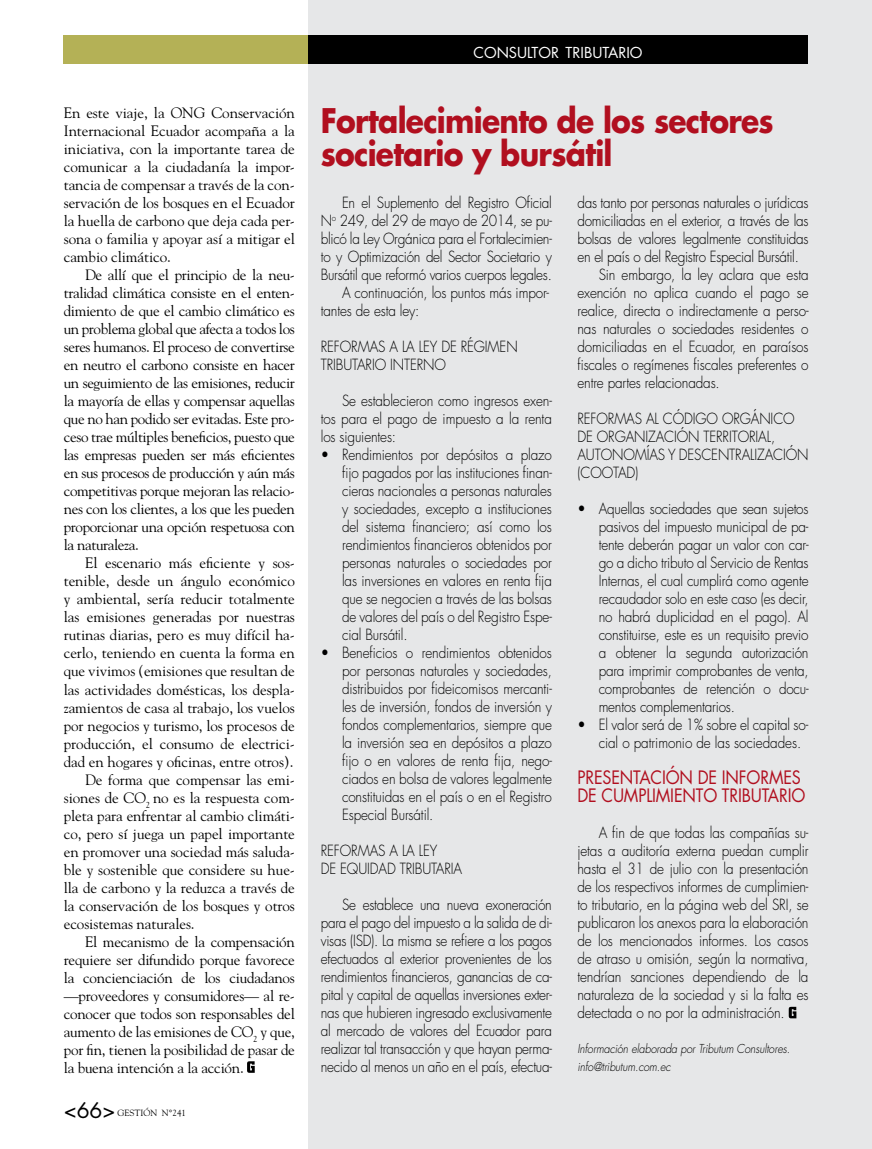
<style>
.page{position:relative;width:872px;height:1149px;background:#fff}
.page>*{position:absolute;margin:0;border:0;box-sizing:border-box;transform-origin:0 0}
.t1{font:700 33px/33px "Futura";letter-spacing:-.025em;color:#b10f1f;scale:.9 1}
.t2{font:21px "Futura";color:#000}
.t3{font:18px/18px "Futura";letter-spacing:-.01em;color:#b10f1f;scale:.9 1}
.t4{font:300 15px/18px "Futura";letter-spacing:-.01em;color:#000;text-align:justify;scale:.9 1}
.t5{font:15px/18px "Goudy Std";letter-spacing:-.005em;color:#000;text-align:justify}
.t6{font:14.7px "Futura";color:#fff}
.t7{font:italic 300 12px/18px "Futura";letter-spacing:-.01em;color:#000;scale:.9 1}
.t8{font:9px "Goudy Std";color:#000}
.s1{font-style:inherit}
</style>
<div class="page">
<svg style="left:247px;top:1061px;width:8px;height:11px"></svg>
<div style="left:308px;top:0;width:564px;height:1148px;background:#e6e7e8"></div>
<div style="left:308px;top:35px;width:500px;height:29px;background:#000"></div>
<svg style="left:788px;top:1006px;width:8px;height:12px"></svg>
<div style="left:64px;top:36px;width:244px;height:28px;background:#b4b156"></div>
<p class="t5" style="left:64px;top:104px;width:233px">En este viaje, la ONG Conservación Internacional Ecuador acompaña a la iniciativa, con la importante tarea de comunicar a la ciudadanía la impor&shy;tancia de compensar a través de la con&shy;servación de los bosques en el Ecuador la huella de carbono que deja cada per&shy;sona o familia y apoyar así a mitigar el cambio climático.</p>
<p class="t5" style="left:64px;top:266px;width:233px;text-indent:21px">De allí que el principio de la neu&shy;tralidad climática consiste en el enten&shy;dimiento de que el cambio climático es un problema global que afecta a todos los seres humanos. El proceso de convertirse en neutro el carbono consiste en hacer un seguimiento de las emisiones, reducir la mayoría de ellas y compensar aquellas que no han podido ser evitadas. Este pro&shy;ceso trae múltiples beneficios, puesto que las empresas pueden ser más eficientes en sus procesos de producción y aún más competitivas porque mejoran las relacio&shy;nes con los clientes, a los que les pueden proporcionar una opción respetuosa con la naturaleza.</p>
<p class="t5" style="left:85px;top:554px;width:211px">El escenario más eficiente y sos-</p>
<p class="t5" style="left:64px;top:572px;width:233px">tenible, desde un ángulo económico</p>
<p class="t5" style="left:64px;top:590px;width:233px">y ambiental, sería reducir totalmente</p>
<p class="t5" style="left:64px;top:608px;width:233px">las emisiones generadas por nuestras</p>
<p class="t5" style="left:64px;top:626px;width:233px">rutinas diarias, pero es muy difícil ha-</p>
<p class="t5" style="left:64px;top:644px;width:232px">cerlo, teniendo en cuenta la forma en</p>
<p class="t5" style="left:64px;top:662px;width:233px">que vivimos (emisiones que resultan de</p>
<p class="t5" style="left:64px;top:680px;width:233px">las actividades domésticas, los despla-</p>
<p class="t5" style="left:64px;top:698px;width:233px">zamientos de casa al trabajo, los vuelos</p>
<p class="t5" style="left:64px;top:716px;width:233px">por negocios y turismo, los procesos de</p>
<p class="t5" style="left:64px;top:734px;width:233px">producción, el consumo de electrici-</p>
<p class="t5" style="left:64px;top:752px;width:231px">dad en hogares y oficinas, entre otros).</p>
<p class="t5" style="left:85px;top:770px;width:211px">De forma que compensar las emi-</p>
<p class="t5" style="left:64px;top:788px;width:233px">siones de CO<sub>2</sub> no es la respuesta com-</p>
<p class="t5" style="left:64px;top:806px;width:233px">pleta para enfrentar al cambio climáti-</p>
<p class="t5" style="left:64px;top:824px;width:233px">co, pero sí juega un papel importante</p>
<p class="t5" style="left:64px;top:842px;width:233px">en promover una sociedad más saluda-</p>
<p class="t5" style="left:64px;top:860px;width:233px">ble y sostenible que considere su hue-</p>
<p class="t5" style="left:64px;top:878px;width:233px">lla de carbono y la reduzca a través de</p>
<p class="t5" style="left:64px;top:896px;width:233px">la conservación de los bosques y otros</p>
<p class="t5" style="left:64px;top:914px;width:132px">ecosistemas naturales.</p>
<p class="t5" style="left:85px;top:932px;width:211px">El mecanismo de la compensación</p>
<p class="t5" style="left:64px;top:950px;width:233px">requiere ser difundido porque favorece</p>
<p class="t5" style="left:64px;top:968px;width:232px">la concienciación de los ciudadanos</p>
<p class="t5" style="left:64px;top:986px;width:232px">—proveedores y consumidores— al re-</p>
<p class="t5" style="left:64px;top:1004px;width:232px">conocer que todos son responsables del</p>
<p class="t5" style="left:64px;top:1022px;width:233px">aumento de las emisiones de CO<sub>2</sub> y que,</p>
<p class="t5" style="left:64px;top:1040px;width:233px">por fin, tienen la posibilidad de pasar de</p>
<p class="t5" style="left:64px;top:1058px;width:181px">la buena intención a la acción.</p>
<h2 class="t2" style="left:64px;top:1095px;width:53px">&lt;<span class="s1">66</span>&gt;</h2>
<p class="t8" style="left:117px;top:1107px;width:70px">gestión n°241</p>
<p class="t6" style="left:473px;top:42px;width:171px">CONSULTOR TRIBUTARIO</p>
<h1 class="t1" style="left:321px;top:103px;width:505px">Fortalecimiento de los sectores societario y bursátil</h1>
<p class="t4" style="left:342px;top:193px;width:235px">En el Suplemento del Registro Oficial</p>
<p class="t4" style="left:321px;top:211px;width:258px">N<sup>o</sup> 249, del 29 de mayo de 2014, se pu-</p>
<p class="t4" style="left:321px;top:229px;width:258px">blicó la Ley Orgánica para el Fortalecimien-</p>
<p class="t4" style="left:321px;top:247px;width:258px">to y Optimización del Sector Societario y</p>
<p class="t4" style="left:321px;top:265px;width:258px">Bursátil que reformó varios cuerpos legales.</p>
<p class="t4" style="left:342px;top:283px;width:232px">A continuación, los puntos más impor-</p>
<p class="t4" style="left:321px;top:301px;width:111px">tantes de esta ley:</p>
<p class="t4" style="left:321px;top:337px;width:18px">Reformas</p>
<p class="t4" style="left:321px;top:337px;width:197px;text-indent:69px">a la Ley de Régimen<br>Tributario Interno</p>
<p class="t4" style="left:321px;top:391px;width:258px;text-indent:21px">Se establecieron como ingresos exen&shy;tos para el pago de impuesto a la renta los siguientes:</p>
<p class="t4" style="left:342px;top:445px;width:235px;text-indent:-21px">• Rendimientos por depósitos a plazo fijo pagados por las instituciones finan&shy;cieras nacionales a personas naturales y sociedades, excepto a instituciones del sistema financiero; así como los rendimientos financieros obtenidos por personas naturales o sociedades por las inversiones en valores en renta fija que se negocien a través de las bolsas de valores del país o del Registro Espe&shy;cial Bursátil.</p>
<p class="t4" style="left:342px;top:643px;width:235px;text-indent:-21px">• Beneficios o rendimientos obtenidos por personas naturales y sociedades, distribuidos por fideicomisos mercanti&shy;les de inversión, fondos de inversión y fondos complementarios, siempre que la inversión sea en depósitos a plazo fijo o en valores de renta fija, nego&shy;ciados en bolsa de valores legalmente constituidas en el país o en el Registro Especial Bursátil.</p>
<p class="t4" style="left:321px;top:841px;width:18px">Reformas</p>
<p class="t4" style="left:321px;top:841px;width:157px;text-indent:69px">a la Ley<br>de Equidad Tributaria</p>
<p class="t4" style="left:321px;top:895px;width:258px;text-indent:21px">Se establece una nueva exoneración para el pago del impuesto a la salida de di&shy;visas (ISD). La misma se refiere a los pagos efectuados al exterior provenientes de los rendimientos financieros, ganancias de ca&shy;pital y capital de aquellas inversiones exter&shy;nas que hubieren ingresado exclusivamente al mercado de valores del Ecuador para realizar tal transacción y que hayan perma&shy;necido al menos un año en el país, efectua-</p>
<p class="t4" style="left:577px;top:193px;width:258px">das tanto por personas naturales o jurídicas</p>
<p class="t4" style="left:577px;top:211px;width:258px">domiciliadas en el exterior, a través de las</p>
<p class="t4" style="left:577px;top:229px;width:258px">bolsas de valores legalmente constituidas</p>
<p class="t4" style="left:577px;top:247px;width:247px">en el país o del Registro Especial Bursátil.</p>
<p class="t4" style="left:598px;top:265px;width:235px">Sin embargo, la ley aclara que esta</p>
<p class="t4" style="left:577px;top:283px;width:258px">exención no aplica cuando el pago se</p>
<p class="t4" style="left:577px;top:301px;width:258px">realice, directa o indirectamente a perso-</p>
<p class="t4" style="left:577px;top:319px;width:258px">nas naturales o sociedades residentes o</p>
<p class="t4" style="left:577px;top:337px;width:258px">domiciliadas en el Ecuador, en paraísos</p>
<p class="t4" style="left:577px;top:355px;width:258px">fiscales o regímenes fiscales preferentes o</p>
<p class="t4" style="left:577px;top:373px;width:160px">entre partes relacionadas.</p>
<p class="t4" style="left:577px;top:409px;width:18px">Reformas</p>
<p class="t4" style="left:646px;top:409px;width:154px">al Código Orgán ico</p>
<p class="t4" style="left:577px;top:427px;width:46px">de Organ</p>
<p class="t4" style="left:645px;top:427px;width:146px">izac ión Territorial,</p>
<p class="t4" style="left:577px;top:445px;width:32px">Autonom</p>
<p class="t4" style="left:646px;top:445px;width:45px">ías y Descentral</p>
<p class="t4" style="left:754px;top:445px;width:56px">ización</p>
<p class="t4" style="left:577px;top:463px;width:26px">(Coota</p>
<p class="t4" style="left:626px;top:463px;width:15px">d)</p>
<p class="t4" style="left:598px;top:499px;width:235px;text-indent:-21px">• Aquellas sociedades que sean sujetos pasivos del impuesto municipal de pa&shy;tente deberán pagar un valor con car&shy;go a dicho tributo al Servicio de Rentas I nternas, el cual cumplirá como agente recaudador solo en este caso (es decir, no habrá duplicidad en el pago). Al constituirse, este es un requisito previo a obtener la segunda autorización para imprimir comprobantes de venta, comprobantes de retención o docu&shy;mentos complementarios.</p>
<p class="t4" style="left:598px;top:715px;width:235px;text-indent:-21px">• El valor será de 1% sobre el capital so&shy;cial o patrimonio de las sociedades.</p>
<p class="t3" style="left:577px;top:768px;width:255px">PRESENTACIÓN DE INFORMES<br>DE CUMPLIMIENTO TRIBUTARIO</p>
<p class="t4" style="left:577px;top:823px;width:258px;text-indent:21px">A fin de que todas las compañías su&shy;jetas a auditoría externa puedan cumplir hasta el 31 de julio con la presentación de los respectivos informes de cumplimien&shy;to tributario, en la página web del SRI , se publicaron los anexos para la elaboración de los mencionados informes. Los casos de atraso u omisión, según la normativa, tendrían sanciones dependiendo de la naturaleza de la sociedad y si la falta es detectada o no por la administración.</p>
<p class="t7" style="left:577px;top:1039px;width:238px">Información elaborada por Tributum Consultores. info@tributum.com.ec</p>
</div>
